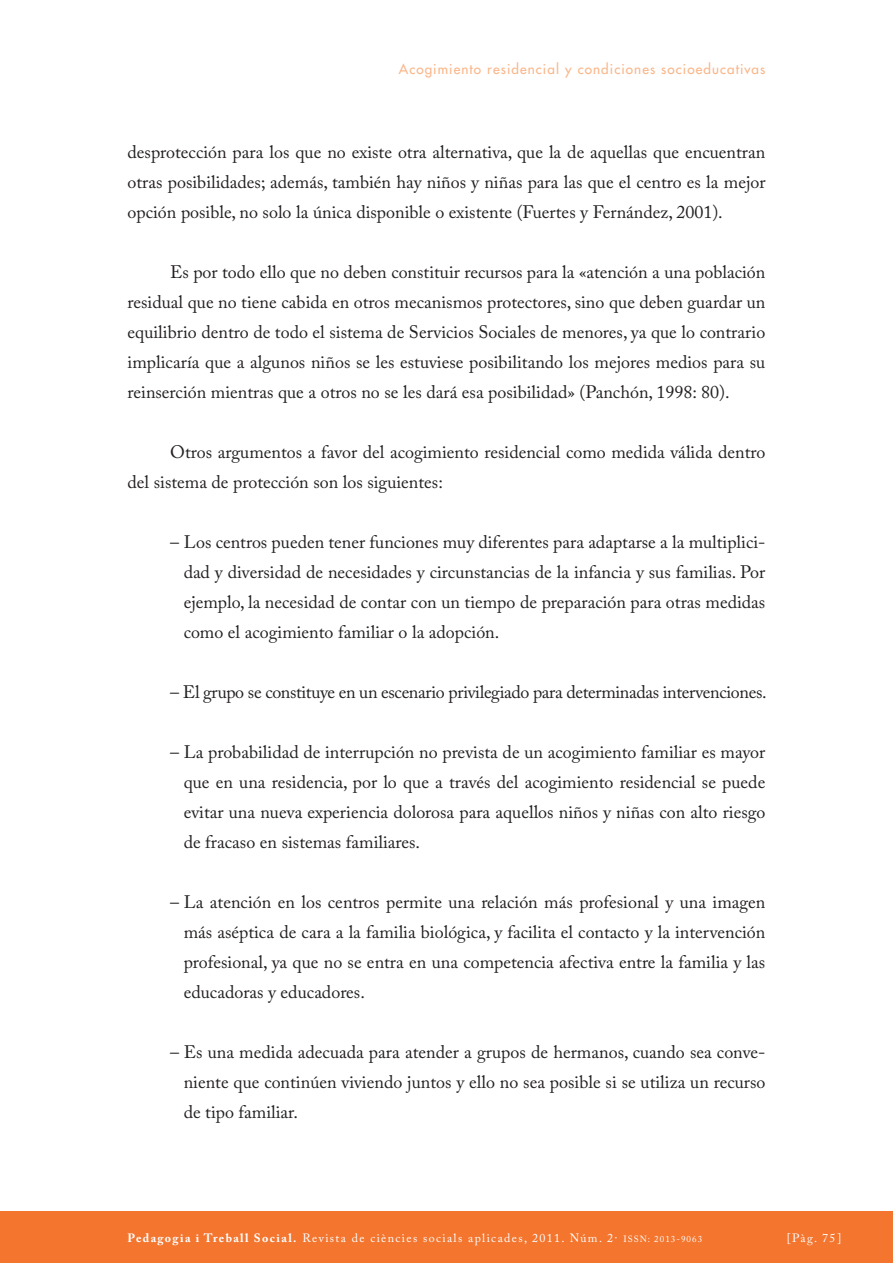
<style>
.page{position:relative;width:893px;height:1263px;background:#fff}
.page>*{position:absolute;margin:0;border:0;box-sizing:border-box;transform-origin:0 0}
.TEXT_COMU{font:18px/30px "Adobe Caslon Pro";color:#231f20;text-align:justify}
.TEXT_COMU-2{font:18px "Adobe Caslon Pro";letter-spacing:-.02em;color:#231f20}
.t1{font:13.5px "Futura";letter-spacing:.08em;color:#fab689}
.t2{font:12px "Adobe Caslon Pro";letter-spacing:.115em;color:#fff}
.s1{font-weight:700}
.s2{font-size:9px}
</style>
<div class="page">
<div style="left:0;top:1212px;width:893px;height:51px;background:#f3752e"></div>
<p class="t1" style="left:399px;top:61px;width:368px">Acogimiento residencial y condiciones socioeducativas</p>
<p class="TEXT_COMU" style="left:128px;top:136px;width:639px">desprotección para los que no existe otra alternativa, que la de aquellas que encuentran otras posibilidades; además, también hay niños y niñas para las que el centro es la mejor opción posible, no solo la única disponible o existente (Fuertes y Fernández, 2001).</p>
<p class="TEXT_COMU" style="left:128px;top:256px;width:639px;text-indent:43px">Es por todo ello que no deben constituir recursos para la «atención a una población residual que no tiene cabida en otros mecanismos protectores, sino que deben guardar un equilibrio dentro de todo el sistema de Servicios Sociales de menores, ya que lo contrario implicaría que a algunos niños se les estuviese posibilitando los mejores medios para su reinserción mientras que a otros no se les dará esa posibilidad» (Panchón, 1998: 80).</p>
<p class="TEXT_COMU" style="left:128px;top:436px;width:639px;text-indent:43px">Otros argumentos a favor del acogimiento residencial como medida válida dentro del sistema de protección son los siguientes:</p>
<p class="TEXT_COMU" style="left:184px;top:526px;width:583px;text-indent:-14px">– Los centros pueden tener funciones muy diferentes para adaptarse a la multiplici&shy;dad y diversidad de necesidades y circunstancias de la infancia y sus familias. Por ejemplo, la necesidad de contar con un tiempo de preparación para otras medidas como el acogimiento familiar o la adopción.</p>
<p class="TEXT_COMU-2" style="left:170px;top:681px;width:598px">– El grupo se constituye en un escenario privilegiado para determinadas intervenciones.</p>
<p class="TEXT_COMU" style="left:184px;top:736px;width:583px;text-indent:-14px">– La probabilidad de interrupción no prevista de un acogimiento familiar es mayor que en una residencia, por lo que a través del acogimiento residencial se puede evitar una nueva experiencia dolorosa para aquellos niños y niñas con alto riesgo de fracaso en sistemas familiares.</p>
<p class="TEXT_COMU" style="left:184px;top:886px;width:583px;text-indent:-14px">– La atención en los centros permite una relación más profesional y una imagen más aséptica de cara a la familia biológica, y facilita el contacto y la intervención profesional, ya que no se entra en una competencia afectiva entre la familia y las educadoras y educadores.</p>
<p class="TEXT_COMU" style="left:184px;top:1036px;width:583px;text-indent:-14px">– Es una medida adecuada para atender a grupos de hermanos, cuando sea conve&shy;niente que continúen viviendo juntos y ello no sea posible si se utiliza un recurso de tipo familiar.</p>
<p class="t2" style="left:128px;top:1231px;width:576px"><span class="s1">Pedagogia i Treball Social.</span> Revista de ciències socials aplicades, 2011. Núm. 2· <span class="s2">ISSN: 2013-9063</span></p>
<p class="t2" style="left:787px;top:1231px;width:56px">[Pàg. 75]</p>
</div>
